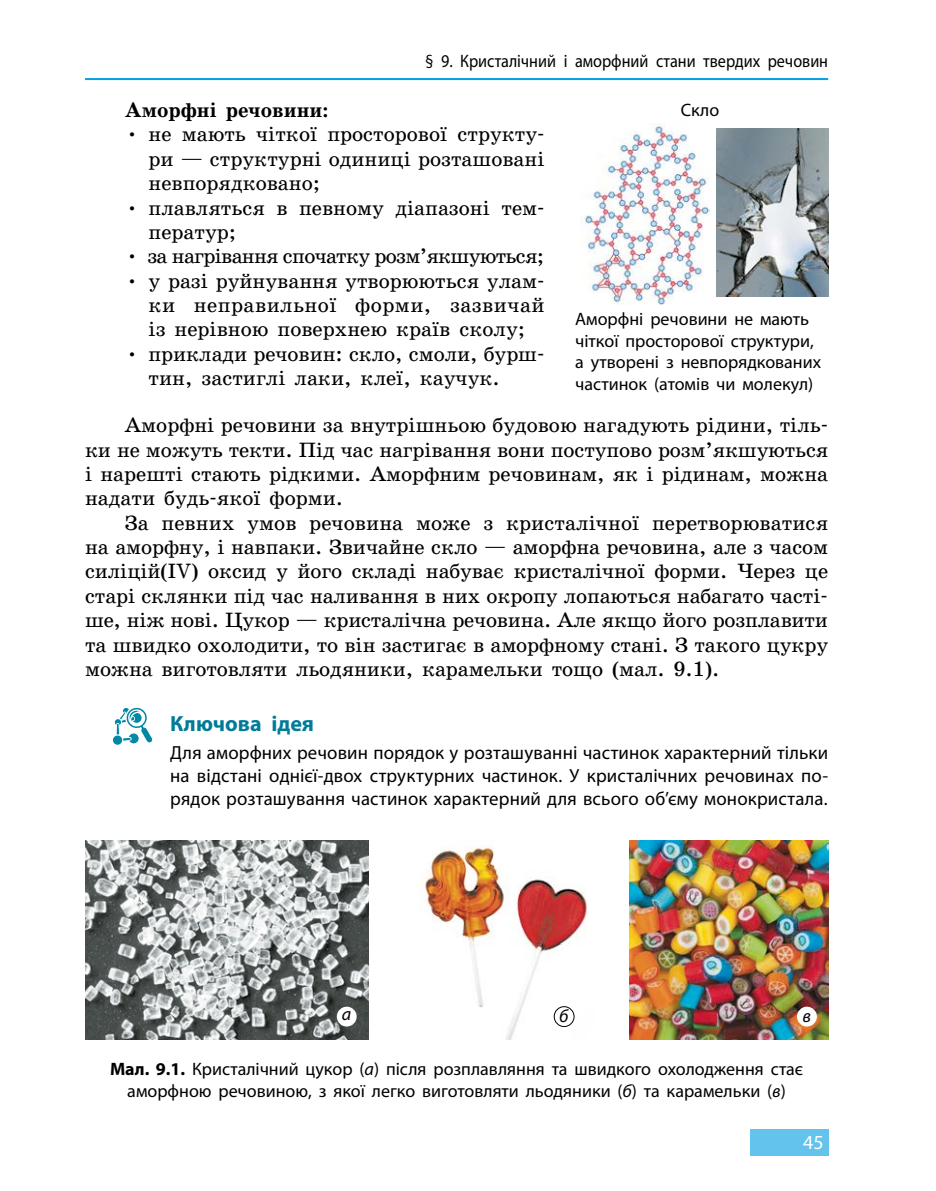
<style>
.page{position:relative;width:936px;height:1191px;background:#fff}
.page>*{position:absolute;margin:0;border:0;box-sizing:border-box;transform-origin:0 0}
.t1{font:700 22px "Myriad Pro";color:#007b98}
.t2{font:21px/24.4px "School Book C";color:#000;text-align:justify}
.t3{font:21px "School Book C";letter-spacing:-.035em;color:#000}
.t4{font:700 21px "School Book C";color:#000}
.t5{font:20px "Myriad Pro";color:#fff}
.t6{font:19px/22.8px "Myriad Pro";letter-spacing:.01em;color:#000;text-align:justify}
.t7{font:18px/21.6px "Myriad Pro";color:#000}
.t8{font:18px "Myriad Pro";color:#000;scale:.9 1}
.t9{font:italic 18px "Myriad Pro";color:#000}
.s1{font-weight:700}
.s2{font-style:italic}
</style>
<div class="page">
<hr style="left:85px;top:78px;width:743px;height:2px;background:#00a2e3">
<div style="left:749px;top:1129px;width:79px;height:27px;background:#64c3ed"></div>
<svg style="left:113px;top:707px;width:39px;height:38px"></svg>
<img style="left:716px;top:129px;width:112px;height:168px">
<img style="left:581px;top:125px;width:128px;height:179px">
<img style="left:85px;top:840px;width:284px;height:199px">
<img style="left:419px;top:840px;width:168px;height:200px">
<img style="left:629px;top:840px;width:199px;height:199px">
<div style="left:337px;top:1006px;width:19px;height:20px;background:#fff;border-radius:50%"></div>
<div style="left:554px;top:1006px;width:20px;height:20px;background:#fff;border-radius:50%"></div>
<div style="left:553px;top:1006px;width:21px;height:21px;border:1px solid #000;border-radius:50%"></div>
<div style="left:797px;top:1006px;width:19px;height:20px;background:#fff;border-radius:50%"></div>
<p class="t8" style="left:425px;top:50px;width:449px">§ 9. Кристалічний і аморфний стани твердих речовин</p>
<p class="t4" style="left:125px;top:99px;width:205px">Аморфні речовини:</p>
<p class="t2" style="left:148px;top:122px;width:397px;text-indent:-24px">• не мають чіткої просторової структу&shy;ри — структурні одиниці розташовані невпорядковано;</p>
<p class="t2" style="left:148px;top:195px;width:397px;text-indent:-24px">• плавляться в певному діапазоні тем&shy;ператур;</p>
<p class="t3" style="left:125px;top:245px;width:421px">• за нагрівання спочатку розм’якшуються;</p>
<p class="t2" style="left:148px;top:269px;width:397px;text-indent:-24px">• у разі руйнування утворюються улам&shy;ки неправильної форми, зазвичай із нерівною поверхнею країв сколу;</p>
<p class="t2" style="left:148px;top:342px;width:397px;text-indent:-24px">• приклади речовин: скло, смоли, бурш&shy;тин, застиглі лаки, клеї, каучук.</p>
<p class="t2" style="left:85px;top:413px;width:744px;text-indent:40px">Аморфні речовини за внутрішньою будовою нагадують рідини, тіль&shy;ки не можуть текти. Під час нагрівання вони поступово розм’якшуються і нарешті стають рідкими. Аморфним речовинам, як і рідинам, можна надати будь-якої форми.</p>
<p class="t2" style="left:85px;top:510px;width:744px;text-indent:40px">За певних умов речовина може з кристалічної перетворюватися на аморфну, і навпаки. Звичайне скло — аморфна речовина, але з часом силіцій(IV) оксид у його складі набуває кристалічної форми. Через це старі склянки під час наливання в них окропу лопаються набагато часті&shy;ше, ніж нові. Цукор — кристалічна речовина. Але якщо його розплавити та швидко охолодити, то він застигає в аморфному стані. З такого цукру можна виготовляти льодяники, карамельки тощо (мал. 9.1).</p>
<p class="t1" style="left:170px;top:709px;width:145px">Ключова ідея</p>
<p class="t6" style="left:170px;top:741px;width:659px">Для аморфних речовин порядок у розташуванні частинок характерний тільки на відстані однієї-двох структурних частинок. У кристалічних речовинах по&shy;рядок розташування частинок характерний для всього об’єму монокристала.</p>
<p class="t7" style="left:680px;top:98px;width:40px">Скло</p>
<p class="t7" style="left:575px;top:308px;width:247px">Аморфні речовини не мають чіткої просторової структури, а утворені з невпорядкованих частинок (атомів чи молекул)</p>
<p class="t9" style="left:342px;top:1003px;width:11px">а</p>
<p class="t9" style="left:559px;top:1005px;width:11px">б</p>
<p class="t9" style="left:802px;top:1005px;width:10px">в</p>
<p class="t7" style="left:110px;top:1058px;width:694px;text-align:center"><span class="s1">Мал. 9.1.</span> Кристалічний цукор (<span class="s2">а</span>) після розплавляння та швидкого охолодження стає аморфною речовиною, з якої легко виготовляти льодяники (<span class="s2">б</span>) та карамельки (<span class="s2">в</span>)</p>
<p class="t5" style="left:803px;top:1130px;width:22px">45</p>
</div>
